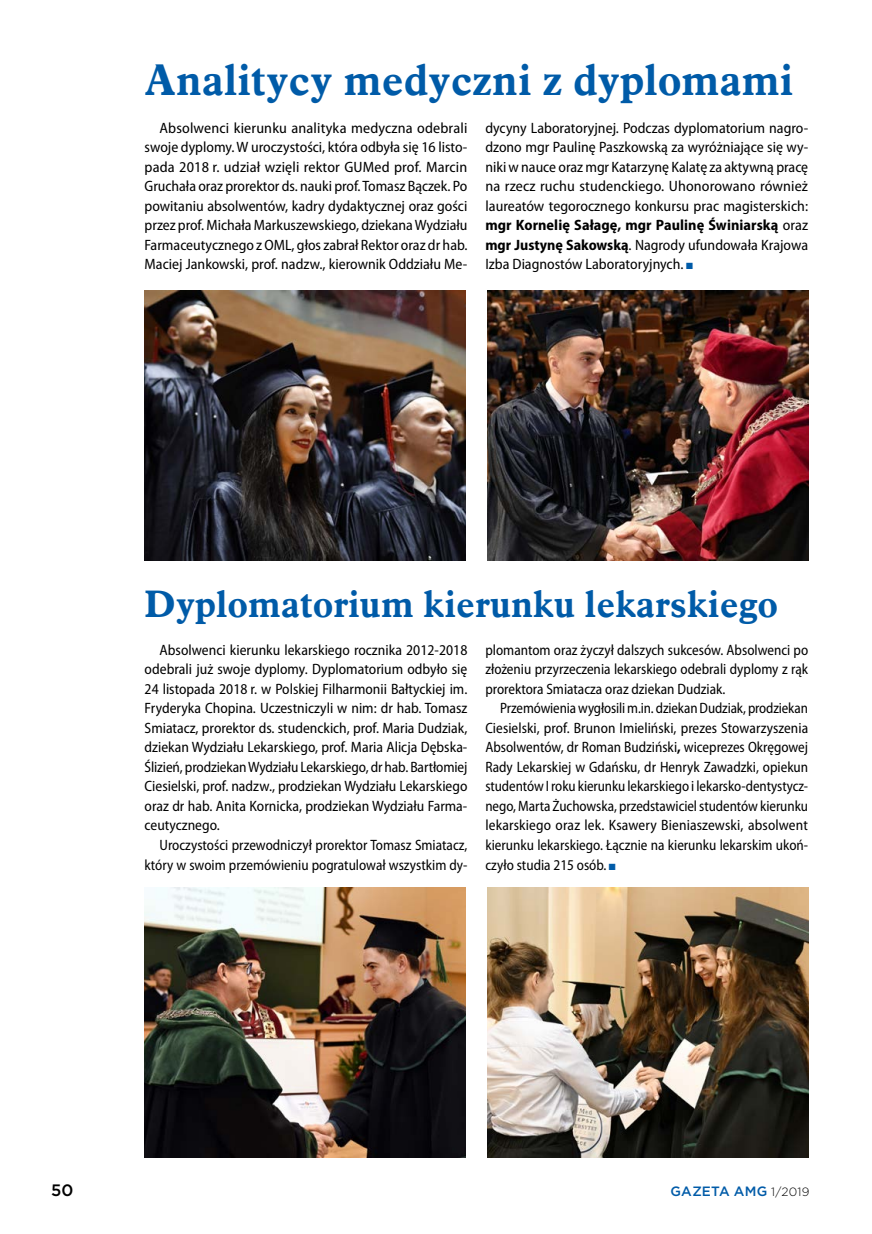
<style>
.page{position:relative;width:872px;height:1234px;background:#fff}
.page>*{position:absolute;margin:0;border:0;box-sizing:border-box;transform-origin:0 0}
.t1{font:700 43.5px "Aldine 721 EU";letter-spacing:.005em;color:#005ba8}
.t2{font:700 37.5px "Aldine 721 EU";letter-spacing:.005em;color:#005ba8}
.t3{font:500 16.5px "Gotham";color:#000}
.t4{font:semi-condensed 15px/19.5px "Myriad Pro";color:#000;text-align:justify}
.t5{font:semi-condensed 15px/19.5px "Myriad Pro";color:#000;text-align:justify;scale:.95 1}
.t6{font:semi-condensed 15px/19.5px "Myriad Pro";color:#000;text-align:right;scale:.96 1}
.t7{font:500 13.5px "Gotham";letter-spacing:.015em;color:#005ba8}
.s1{font-weight:700}
.s2{color:#005ba8}
.s3{font-weight:300;font-size:12px;color:#000}
</style>
<div class="page">
<img style="left:145px;top:887px;width:321px;height:270px">
<img style="left:145px;top:290px;width:321px;height:270px">
<img style="left:487px;top:887px;width:321px;height:270px">
<img style="left:487px;top:290px;width:321px;height:270px">
<h1 class="t1" style="left:145px;top:53px;width:650px">Analitycy medyczni z dyplomami</h1>
<p class="t4" style="left:145px;top:117px;width:324px;text-indent:15px">Absolwenci kierunku analityka medyczna odebrali swoje dyplomy. W uroczystości, która odbyła się 16 listo&shy;pada 2018 r. udział wzięli rektor GUMed prof. Marcin Gruchała oraz prorektor ds. nauki prof. Tomasz Bączek. Po powitaniu absolwentów, kadry dydaktycznej oraz gości przez prof. Michała Markuszewskiego, dziekana Wydziału Farmaceutycznego z OML, głos zabrał Rektor oraz dr hab.<br>Maciej Jankowski, prof. nadzw., kierownik Oddziału Me-</p>
<p class="t4" style="left:485px;top:117px;width:324px">dycyny Laboratoryjnej. Podczas dyplomatorium nagro&shy;dzono mgr Paulinę Paszkowską za wyróżniające się wy&shy;niki w nauce oraz mgr Katarzynę Kalatę za aktywną pracę na rzecz ruchu studenckiego. Uhonorowano również laureatów tegorocznego konkursu prac magisterskich: <span class="s1">mgr Kornelię Sałagę, mgr Paulinę Świniarską</span> oraz <span class="s1">mgr Justynę Sakowską</span>. Nagrody ufundowała Krajowa Izba Diagnostów Laboratoryjnych. <span class="s2">■</span></p>
<h2 class="t2" style="left:145px;top:581px;width:634px">Dyplomatorium kierunku lekarskiego</h2>
<p class="t4" style="left:145px;top:639px;width:324px;text-indent:15px">Absolwenci kierunku lekarskiego rocznika 2012-2018 odebrali już swoje dyplomy. Dyplomatorium odbyło się 24 listopada 2018 r. w Polskiej Filharmonii Bałtyckiej im.<br>Fryderyka Chopina. Uczestniczyli w nim: dr hab. Tomasz Smiatacz, prorektor ds. studenckich, prof. Maria Dudziak, dziekan Wydziału Lekarskiego, prof. Maria Alicja Dębska-Ślizień, prodziekan Wydziału Lekarskiego, dr hab. Bartłomiej Ciesielski, prof. nadzw., prodziekan Wydziału Lekarskiego oraz dr hab. Anita Kornicka, prodziekan Wydziału Farma&shy;ceutycznego.</p>
<p class="t6" style="left:145px;top:834px;width:338px">Uroczystości przewodniczył prorektor Tomasz Smiatacz, który w swoim przemówieniu pogratulował wszystkim dy-</p>
<p class="t6" style="left:485px;top:639px;width:338px;text-align:justify">plomantom oraz życzył dalszych sukcesów. Absolwenci po złożeniu przyrzeczenia lekarskiego odebrali dyplomy z rąk prorektora Smiatacza oraz dziekan Dudziak.</p>
<p class="t5" style="left:485px;top:698px;width:341px;text-indent:15px">Przemówienia wygłosili m.in. dziekan Dudziak, prodziekan Ciesielski, prof. Brunon Imieliński, prezes Stowarzyszenia Absolwentów, dr Roman Budziński<span class="s1">,</span> wiceprezes Okręgowej Rady Lekarskiej w Gdańsku, dr Henryk Zawadzki, opiekun studentów I roku kierunku lekarskiego i lekarsko-dentystycz&shy;nego, Marta Żuchowska, przedstawiciel studentów kierunku lekarskiego oraz lek. Ksawery Bieniaszewski, absolwent kierunku lekarskiego. Łącznie na kierunku lekarskim ukoń&shy;czyło studia 215 osób. <span class="s2">■</span></p>
<p class="t3" style="left:51px;top:1179px;width:24px">50</p>
<p class="t7" style="left:670px;top:1182px;width:140px">GAZETA AMG <span class="s3">1/2019</span></p>
</div>
